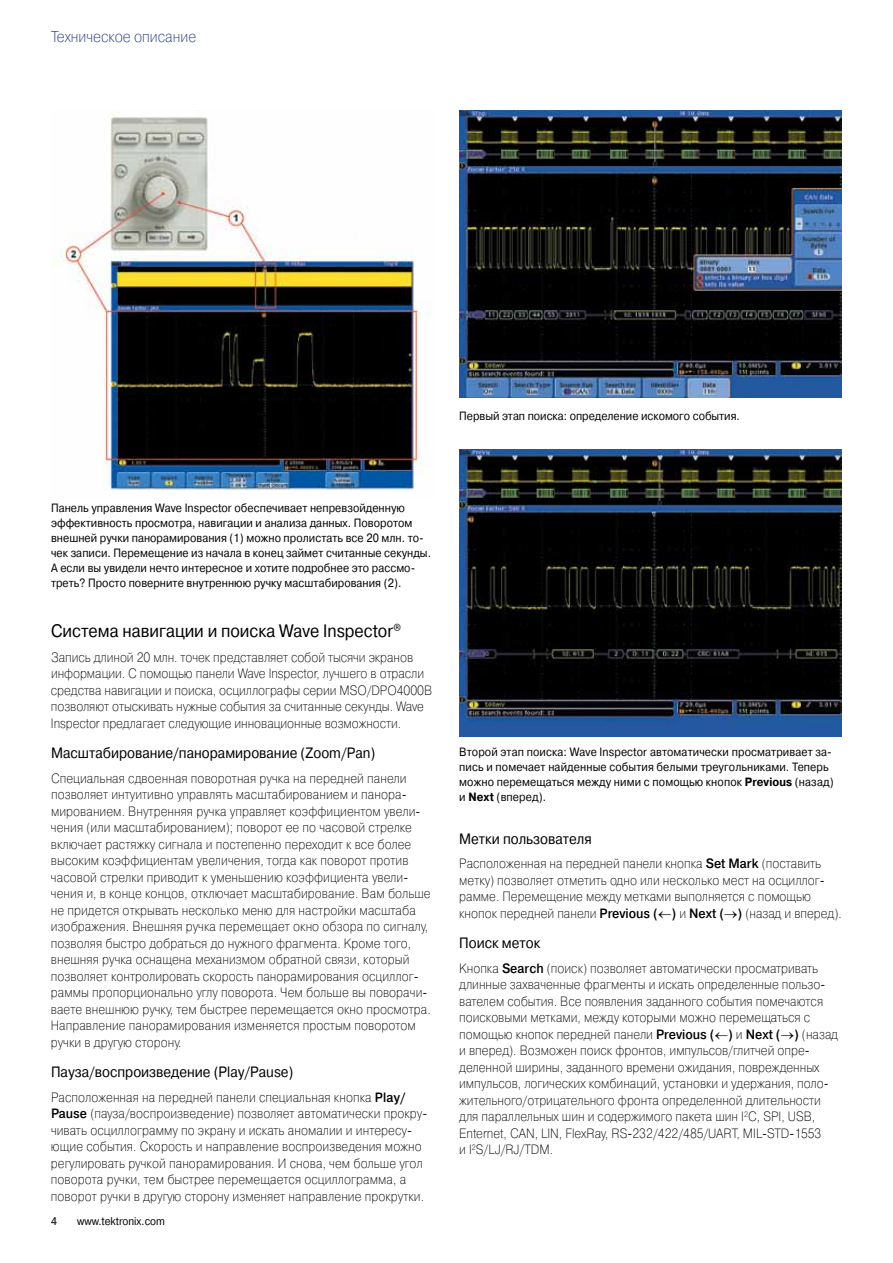
<style>
.page{position:relative;width:893px;height:1263px;background:#fff}
.page>*{position:absolute;margin:0;border:0;box-sizing:border-box;transform-origin:0 0}
.t1{font:18px "Pragmatica C";color:#000;scale:.9 1}
.t2{font:15.75px "Pragmatica Light C";color:#1b3281;scale:.9 1}
.t3{font:15px "Pragmatica C";color:#000;scale:.9 1}
.t4{font:13.5px/16.5px "Pragmatica Light C";letter-spacing:.005em;color:#000;scale:.9 1}
.t5{font:12px/15px "Pragmatica C";letter-spacing:.005em;color:#000;scale:.9 1}
.t6{font:11.25px "Pragmatica C";color:#000;scale:.9 1}
.s1{font-weight:700}
</style>
<div class="page">
<img style="left:55px;top:111px;width:373px;height:380px">
<img style="left:459px;top:111px;width:383px;height:286px">
<img style="left:459px;top:449px;width:383px;height:287px">
<p class="t2" style="left:51px;top:28px;width:163px">Техническое описание</p>
<p class="t5" style="left:459px;top:409px;width:313px">Первый этап поиска: определение искомого события.</p>
<p class="t5" style="left:51px;top:500px;width:424px">Панель управления Wave Inspector обеспечивает непревзойденную эффективность просмотра, навигации и анализа данных. Поворотом внешней ручки панорамирования (1) можно пролистать все 20 млн. то&shy;чек записи. Перемещение из начала в конец займет считанные секунды.<br>А если вы увидели нечто интересное и хотите подробнее это рассмо&shy;треть? Просто поверните внутреннюю ручку масштабирования (2).</p>
<h1 class="t1" style="left:51px;top:621px;width:390px">Система навигации и поиска Wave Inspector<sup>®</sup></h1>
<p class="t4" style="left:51px;top:649px;width:425px">Запись длиной 20 млн. точек представляет собой тысячи экранов информации. С помощью панели Wave Inspector, лучшего в отрасли средства навигации и поиска, осциллографы серии MSO/DPO4000В позволяют отыскивать нужные события за считанные секунды. Wave Inspector предлагает следующие инновационные возможности.</p>
<p class="t3" style="left:51px;top:745px;width:362px">Масштабирование/панорамирование (Zoom/Pan)</p>
<p class="t4" style="left:51px;top:770px;width:424px">Специальная сдвоенная поворотная ручка на передней панели позволяет интуитивно управлять масштабированием и панора&shy;мированием. Внутренняя ручка управляет коэффициентом увели&shy;чения (или масштабированием); поворот ее по часовой стрелке включает растяжку сигнала и постепенно переходит к все более высоким коэффициентам увеличения, тогда как поворот против часовой стрелки приводит к уменьшению коэффициента увели&shy;чения и, в конце концов, отключает масштабирование. Вам больше не придется открывать несколько меню для настройки масштаба изображения. Внешняя ручка перемещает окно обзора по сигналу, позволяя быстро добраться до нужного фрагмента. Кроме того, внешняя ручка оснащена механизмом обратной связи, который позволяет контролировать скорость панорамирования осциллог&shy;раммы пропорционально углу поворота. Чем больше вы поворачи&shy;ваете внешнюю ручку, тем быстрее перемещается окно просмотра.<br>Направление панорамирования изменяется простым поворотом ручки в другую сторону.</p>
<p class="t3" style="left:51px;top:1064px;width:271px">Пауза/воспроизведение (Play/Pause)</p>
<p class="t4" style="left:51px;top:1089px;width:420px">Расположенная на передней панели специальная кнопка <span class="s1">Play/ Pause</span> (пауза/воспроизведение) позволяет автоматически прокру&shy;чивать осциллограмму по экрану и искать аномалии и интересу&shy;ющие события. Скорость и направление воспроизведения можно регулировать ручкой панорамирования. И снова, чем больше угол поворота ручки, тем быстрее перемещается осциллограмма, а поворот ручки в другую сторону изменяет направление прокрутки.</p>
<p class="t6" style="left:51px;top:1215px;width:8px">4</p>
<p class="t6" style="left:77px;top:1215px;width:99px">www.tektronix.com</p>
<p class="t5" style="left:459px;top:744px;width:417px">Второй этап поиска: Wave Inspector автоматически просматривает за&shy;пись и помечает найденные события белыми треугольниками. Теперь можно перемещаться между ними с помощью кнопок <span class="s1">Previous</span> (назад) и <span class="s1">Next</span> (вперед).</p>
<p class="t3" style="left:459px;top:830px;width:149px">Метки пользователя</p>
<p class="t4" style="left:459px;top:855px;width:427px">Расположенная на передней панели кнопка <span class="s1">Set Mark</span> (поставить метку) позволяет отметить одно или несколько мест на осциллог&shy;рамме. Перемещение между метками выполняется с помощью кнопок передней панели <span class="s1">Previous (</span>←<span class="s1">)</span> и <span class="s1">Next (</span>→<span class="s1">)</span> (назад и вперед).</p>
<p class="t3" style="left:459px;top:935px;width:92px">Поиск меток</p>
<p class="t4" style="left:459px;top:960px;width:422px">Кнопка <span class="s1">Search</span> (поиск) позволяет автоматически просматривать длинные захваченные фрагменты и искать определенные пользо&shy;вателем события. Все появления заданного события помечаются поисковыми метками, между которыми можно перемещаться с помощью кнопок передней панели <span class="s1">Previous (</span>←<span class="s1">)</span> и <span class="s1">Next (</span>→<span class="s1">)</span> (назад и вперед). Возможен поиск фронтов, импульсов/глитчей опре&shy;деленной ширины, заданного времени ожидания, поврежденных импульсов, логических комбинаций, установки и удержания, поло&shy;жительного/отрицательного фронта определенной длительности для параллельных шин и содержимого пакета шин I<sup>2</sup>C, SPI, USB, Enternet, CAN, LIN, FlexRay, RS-232/422/485/UART, MIL-STD-1553<br>и I<sup>2</sup>S/LJ/RJ/TDM.</p>
</div>
